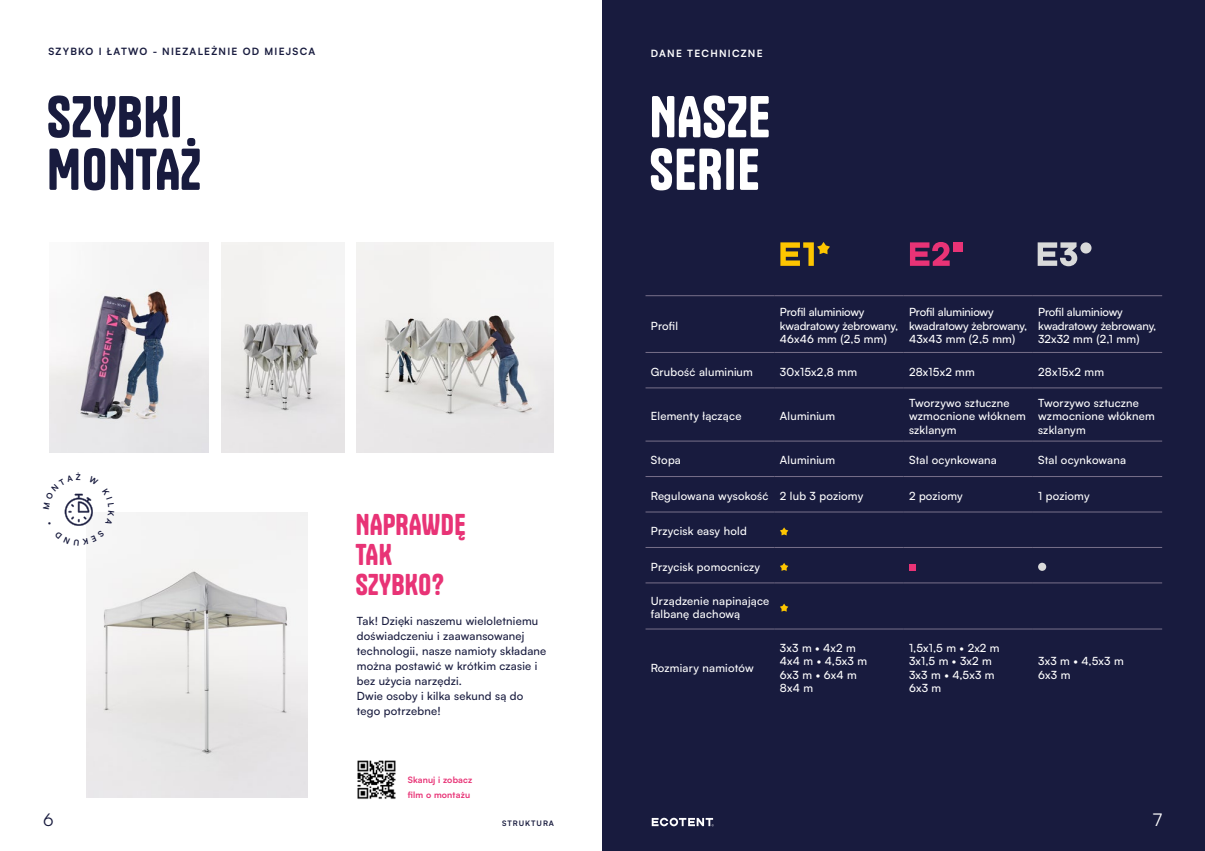
<style>
.page{position:relative;width:1205px;height:851px;background:#fff}
.page>*{position:absolute;margin:0;border:0;box-sizing:border-box;transform-origin:0 0}
.t1{font:55px/52.5px "Tanker";letter-spacing:.015em;color:#181b3e}
.t2{font:55px/52.5px "Tanker";letter-spacing:.02em;color:#fff}
.t3{font:28.12px/30px "Tanker";letter-spacing:.015em;color:#e83376}
.t4{font:17.5px "Satoshi";color:#181b3e}
.t5{font:17.5px "Satoshi";color:#fff}
.t6{font:500 11.25px/13.5px "Satoshi";letter-spacing:.02em;color:#fff}
.t7{font:500 11.25px/15px "Satoshi";letter-spacing:.02em;color:#181b3e}
.t8{font:500 11.25px/13.5px "Satoshi";letter-spacing:-.01em;color:#fff}
.t9{font:700 10px "Satoshi";letter-spacing:.125em;color:#181b3e}
.t10{font:700 10px "Satoshi";letter-spacing:.125em;color:#fff}
.t11{font:700 8.75px/15px "Satoshi";letter-spacing:.02em;color:#e83376}
.t12{font:700 7.5px "Satoshi";letter-spacing:.125em;color:#181b3e}
</style>
<div class="page">
<div style="left:602px;top:0;width:603px;height:850px;background:#181b3e"></div>
<svg style="left:652px;top:817px;width:62px;height:9px"></svg>
<img style="left:357px;top:242px;width:196px;height:210px">
<img style="left:86px;top:512px;width:221px;height:285px">
<img style="left:221px;top:242px;width:123px;height:210px">
<svg style="left:780px;top:242px;width:50px;height:24px"></svg>
<svg style="left:910px;top:242px;width:39px;height:24px"></svg>
<div style="left:953px;top:242px;width:9px;height:10px;background:#e83376"></div>
<svg style="left:1037px;top:242px;width:40px;height:24px"></svg>
<div style="left:1080px;top:242px;width:11px;height:11px;background:#d9dada;border-radius:50%"></div>
<img style="left:357px;top:760px;width:39px;height:38px">
<img style="left:49px;top:242px;width:160px;height:210px">
<hr style="left:645px;top:295px;width:129px;height:1px;background:#78708a">
<hr style="left:774px;top:295px;width:130px;height:1px;background:#78708a">
<hr style="left:904px;top:295px;width:129px;height:1px;background:#78708a">
<hr style="left:1033px;top:295px;width:129px;height:1px;background:#78708a">
<hr style="left:645px;top:352px;width:129px;height:1px;background:#78708a">
<hr style="left:774px;top:352px;width:130px;height:1px;background:#78708a">
<hr style="left:904px;top:352px;width:129px;height:1px;background:#78708a">
<hr style="left:1033px;top:352px;width:129px;height:1px;background:#78708a">
<hr style="left:645px;top:387px;width:129px;height:1px;background:#78708a">
<hr style="left:774px;top:387px;width:130px;height:1px;background:#78708a">
<hr style="left:904px;top:387px;width:129px;height:1px;background:#78708a">
<hr style="left:1033px;top:387px;width:129px;height:1px;background:#78708a">
<hr style="left:645px;top:440px;width:129px;height:1px;background:#78708a">
<hr style="left:774px;top:440px;width:130px;height:1px;background:#78708a">
<hr style="left:904px;top:440px;width:129px;height:1px;background:#78708a">
<hr style="left:1033px;top:440px;width:129px;height:1px;background:#78708a">
<hr style="left:645px;top:476px;width:129px;height:1px;background:#78708a">
<hr style="left:774px;top:476px;width:130px;height:1px;background:#78708a">
<hr style="left:904px;top:476px;width:129px;height:1px;background:#78708a">
<hr style="left:1033px;top:476px;width:129px;height:1px;background:#78708a">
<hr style="left:645px;top:511px;width:129px;height:1px;background:#78708a">
<hr style="left:774px;top:511px;width:130px;height:1px;background:#78708a">
<hr style="left:904px;top:511px;width:129px;height:1px;background:#78708a">
<hr style="left:1033px;top:511px;width:129px;height:1px;background:#78708a">
<hr style="left:645px;top:547px;width:129px;height:1px;background:#78708a">
<hr style="left:774px;top:547px;width:130px;height:1px;background:#78708a">
<hr style="left:904px;top:547px;width:129px;height:1px;background:#78708a">
<hr style="left:1033px;top:547px;width:129px;height:1px;background:#78708a">
<hr style="left:645px;top:582px;width:129px;height:1px;background:#78708a">
<hr style="left:774px;top:582px;width:130px;height:1px;background:#78708a">
<hr style="left:904px;top:582px;width:129px;height:1px;background:#78708a">
<hr style="left:1033px;top:582px;width:129px;height:1px;background:#78708a">
<hr style="left:645px;top:628px;width:129px;height:1px;background:#78708a">
<hr style="left:774px;top:628px;width:130px;height:1px;background:#78708a">
<hr style="left:904px;top:628px;width:129px;height:1px;background:#78708a">
<hr style="left:1033px;top:628px;width:129px;height:1px;background:#78708a">
<svg style="left:780px;top:527px;width:8px;height:8px"></svg>
<svg style="left:780px;top:563px;width:8px;height:7px"></svg>
<div style="left:909px;top:564px;width:7px;height:6px;background:#e83376"></div>
<div style="left:1038px;top:562px;width:8px;height:8px;background:#d9dada;border-radius:50%"></div>
<svg style="left:780px;top:603px;width:8px;height:8px"></svg>
<svg style="left:64px;top:493px;width:50px;height:52px"></svg>
<p class="t9" style="left:48px;top:44px;width:268px">SZYBKO I ŁATWO - NIEZALEŻNIE OD MIEJSCA</p>
<h1 class="t1" style="left:47px;top:91px;width:155px">SZYBKI<br>MONTAŻ</h1>
<h2 class="t3" style="left:356px;top:509px;width:111px">NAPRAWDĘ<br>TAK<br>SZYBKO?</h2>
<p class="t7" style="left:357px;top:613px;width:191px">Tak! Dzięki naszemu wieloletniemu doświadczeniu i zaawansowanej technologii, nasze namioty składane można postawić w krótkim czasie i bez użycia narzędzi.<br>Dwie osoby i kilka sekund są do tego potrzebne!</p>
<p class="t11" style="left:408px;top:771px;width:66px">Skanuj i zobacz film o montażu</p>
<p class="t10" style="left:651px;top:46px;width:113px">DANE TECHNICZNE</p>
<h1 class="t2" style="left:649px;top:91px;width:122px">NASZE<br>SERIE</h1>
<p class="t6" style="left:651px;top:318px;width:29px">Profil</p>
<p class="t8" style="left:780px;top:305px;width:120px">Profil aluminiowy kwadratowy żebrowany,<br>46x46 mm (2,5 mm)</p>
<p class="t8" style="left:909px;top:305px;width:120px">Profil aluminiowy kwadratowy żebrowany,<br>43x43 mm (2,5 mm)</p>
<p class="t8" style="left:1038px;top:305px;width:120px">Profil aluminiowy kwadratowy żebrowany,<br>32x32 mm (2,1 mm)</p>
<p class="t6" style="left:651px;top:364px;width:104px">Grubość aluminium</p>
<p class="t6" style="left:780px;top:364px;width:79px">30x15x2,8 mm</p>
<p class="t6" style="left:909px;top:364px;width:67px">28x15x2 mm</p>
<p class="t6" style="left:1038px;top:364px;width:67px">28x15x2 mm</p>
<p class="t6" style="left:651px;top:408px;width:92px">Elementy łączące</p>
<p class="t6" style="left:780px;top:408px;width:57px">Aluminium</p>
<p class="t6" style="left:909px;top:395px;width:118px">Tworzywo sztuczne wzmocnione włóknem szklanym</p>
<p class="t6" style="left:1038px;top:395px;width:118px">Tworzywo sztuczne wzmocnione włóknem szklanym</p>
<p class="t6" style="left:651px;top:453px;width:32px">Stopa</p>
<p class="t6" style="left:780px;top:453px;width:57px">Aluminium</p>
<p class="t6" style="left:909px;top:453px;width:89px">Stal ocynkowana</p>
<p class="t6" style="left:1038px;top:453px;width:89px">Stal ocynkowana</p>
<p class="t6" style="left:651px;top:488px;width:214px">Regulowana wysokość 2 lub 3 poziomy</p>
<p class="t6" style="left:909px;top:488px;width:55px">2 poziomy</p>
<p class="t6" style="left:1038px;top:488px;width:53px">1 poziomy</p>
<p class="t6" style="left:651px;top:524px;width:97px">Przycisk easy hold</p>
<p class="t6" style="left:651px;top:559px;width:111px">Przycisk pomocniczy</p>
<p class="t6" style="left:651px;top:593px;width:120px">Urządzenie napinające falbanę dachową</p>
<p class="t6" style="left:651px;top:660px;width:104px">Rozmiary namiotów</p>
<p class="t6" style="left:780px;top:640px;width:89px">3x3 m • 4x2 m<br>4x4 m • 4,5x3 m<br>6x3 m • 6x4 m<br>8x4 m</p>
<p class="t6" style="left:909px;top:640px;width:92px">1,5x1,5 m • 2x2 m<br>3x1,5 m • 3x2 m<br>3x3 m • 4,5x3 m<br>6x3 m</p>
<p class="t6" style="left:1038px;top:653px;width:87px">3x3 m • 4,5x3 m<br>6x3 m</p>
<h3 class="t4" style="left:43px;top:808px;width:12px">6</h3>
<p class="t12" style="left:502px;top:818px;width:53px">STRUKTURA</p>
<h3 class="t5" style="left:1153px;top:808px;width:10px">7</h3>
</div>
